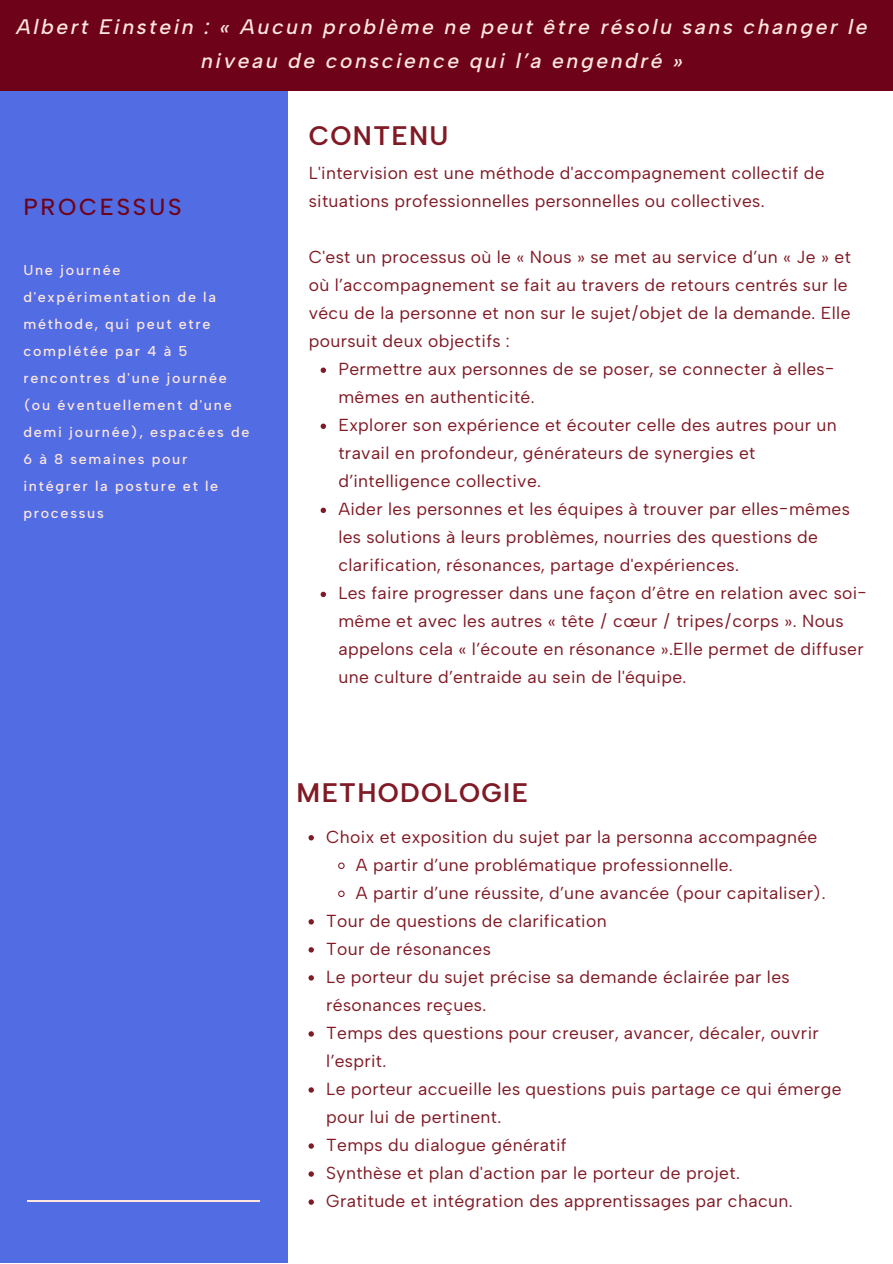
<style>
.page{position:relative;width:893px;height:1264px;background:#fff}
.page>*{position:absolute;margin:0;border:0;box-sizing:border-box;transform-origin:0 0}
.t1{font:600 26.85px "Albert Sans";letter-spacing:.05em;color:#801a25}
.t2{font:500 23.25px "Albert Sans";letter-spacing:.12em;color:#6e0218}
.t3{font:italic 500 21px/33.8px "Albert Sans";letter-spacing:.12em;color:#ffe7de;text-align:center}
.t4{font:17.4px/28px "Albert Sans";letter-spacing:.02em;color:#801a25}
.t5{font:500 14.25px/27px "Albert Sans";letter-spacing:.12em;color:#ffe7de}
</style>
<div class="page">
<div style="left:0;top:78px;width:287px;height:1184px;background:#526de4"></div>
<div style="left:0;top:0;width:892px;height:91px;background:#6e0218"></div>
<svg style="left:320px;top:367px;width:6px;height:6px"></svg>
<svg style="left:320px;top:423px;width:6px;height:6px"></svg>
<svg style="left:320px;top:507px;width:6px;height:6px"></svg>
<svg style="left:320px;top:591px;width:6px;height:6px"></svg>
<hr style="left:27px;top:1200px;width:233px;height:1px;background:#ffe7de">
<svg style="left:308px;top:835px;width:6px;height:5px"></svg>
<svg style="left:338px;top:862px;width:7px;height:7px"></svg>
<svg style="left:338px;top:890px;width:7px;height:7px"></svg>
<svg style="left:308px;top:919px;width:6px;height:5px"></svg>
<svg style="left:308px;top:947px;width:6px;height:5px"></svg>
<svg style="left:308px;top:975px;width:6px;height:5px"></svg>
<svg style="left:308px;top:1031px;width:6px;height:5px"></svg>
<svg style="left:308px;top:1087px;width:6px;height:5px"></svg>
<svg style="left:308px;top:1143px;width:6px;height:5px"></svg>
<svg style="left:308px;top:1171px;width:6px;height:5px"></svg>
<svg style="left:308px;top:1199px;width:6px;height:5px"></svg>
<p class="t3" style="left:17px;top:10px;width:852px">Albert Einstein : « Aucun problème ne peut être résolu sans changer le niveau de conscience qui l’a engendré »</p>
<p class="t2" style="left:23px;top:193px;width:160px">PROCESSUS</p>
<p class="t5" style="left:23px;top:256px;width:227px">Une journée d'expérimentation de la méthode, qui peut etre complétée par 4 à 5 rencontres d'une journée (ou éventuellement d'une demi journée), espacées de<br>6 à 8 semaines pour intégrer la posture et le processus</p>
<p class="t1" style="left:309px;top:120px;width:141px">CONTENU</p>
<p class="t4" style="left:309px;top:159px;width:517px">L'intervision est une méthode d'accompagnement collectif de situations professionnelles personnelles ou collectives.</p>
<p class="t4" style="left:309px;top:243px;width:543px">C'est un processus où le « Nous » se met au service d’un « Je » et où l’accompagnement se fait au travers de retours centrés sur le vécu de la personne et non sur le sujet/objet de la demande. Elle poursuit deux objectifs :</p>
<p class="t4" style="left:338px;top:355px;width:497px">Permettre aux personnes de se poser, se connecter à elles&shy;mêmes en authenticité.</p>
<p class="t4" style="left:338px;top:411px;width:500px">Explorer son expérience et écouter celle des autres pour un travail en profondeur, générateurs de synergies et d’intelligence collective.</p>
<p class="t4" style="left:338px;top:495px;width:513px">Aider les personnes et les équipes à trouver par elles-mêmes les solutions à leurs problèmes, nourries des questions de clarification, résonances, partage d'expériences.</p>
<p class="t4" style="left:338px;top:579px;width:530px">Les faire progresser dans une façon d’être en relation avec soi&shy;même et avec les autres « tête / cœur / tripes/corps ». Nous appelons cela « l’écoute en résonance ».Elle permet de diffuser une culture d’entraide au sein de l'équipe.</p>
<p class="t1" style="left:296px;top:776px;width:233px">METHODOLOGIE</p>
<p class="t4" style="left:326px;top:822px;width:492px">Choix et exposition du sujet par la personna accompagnée</p>
<p class="t4" style="left:356px;top:850px;width:378px">A partir d’une problématique professionnelle.</p>
<p class="t4" style="left:356px;top:878px;width:471px">A partir d’une réussite, d’une avancée (pour capitaliser).</p>
<p class="t4" style="left:326px;top:906px;width:282px">Tour de questions de clarification</p>
<p class="t4" style="left:326px;top:934px;width:166px">Tour de résonances</p>
<p class="t4" style="left:326px;top:962px;width:465px">Le porteur du sujet précise sa demande éclairée par les résonances reçues.</p>
<p class="t4" style="left:326px;top:1018px;width:494px">Temps des questions pour creuser, avancer, décaler, ouvrir l’esprit.</p>
<p class="t4" style="left:326px;top:1074px;width:516px">Le porteur accueille les questions puis partage ce qui émerge pour lui de pertinent.</p>
<p class="t4" style="left:326px;top:1130px;width:242px">Temps du dialogue génératif</p>
<p class="t4" style="left:326px;top:1158px;width:415px">Synthèse et plan d'action par le porteur de projet.</p>
<p class="t4" style="left:326px;top:1186px;width:468px">Gratitude et intégration des apprentissages par chacun.</p>
</div>
